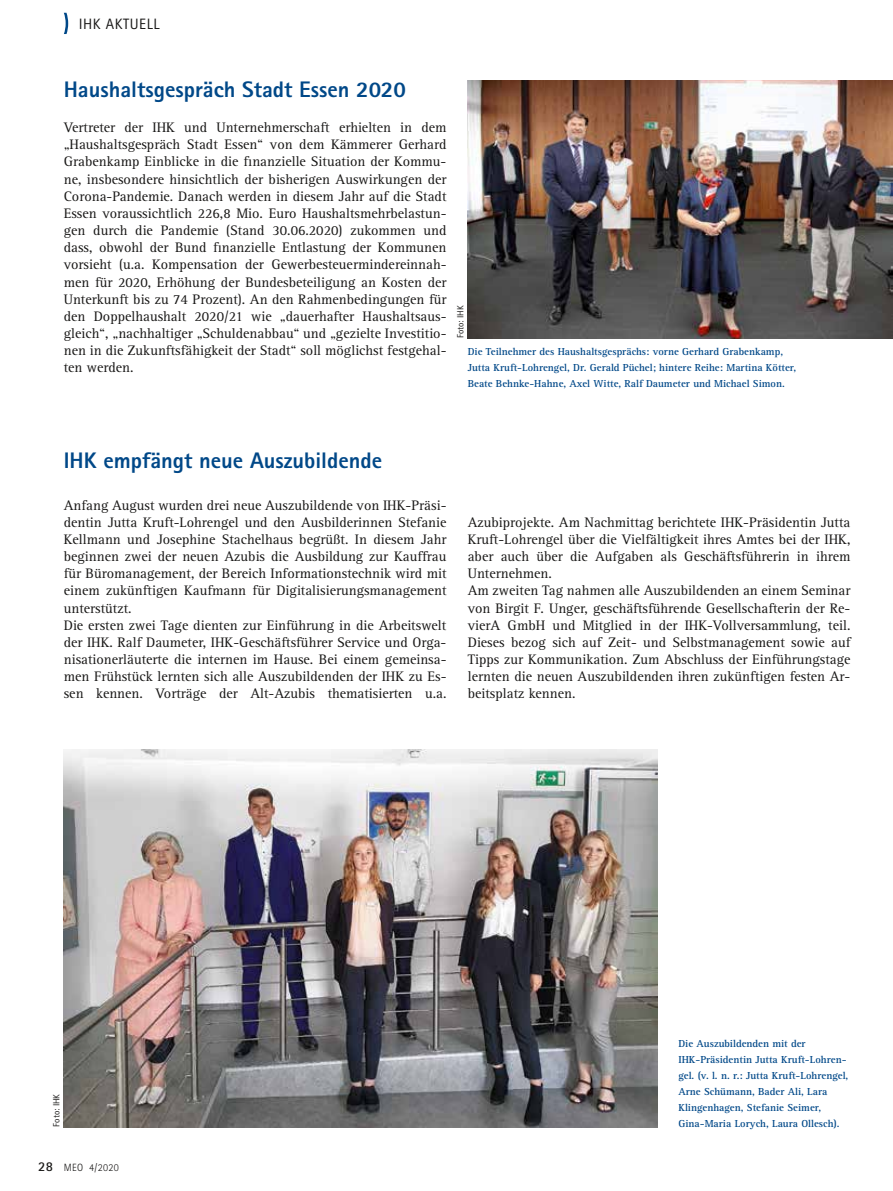
<style>
.page{position:relative;width:893px;height:1191px;background:#fff}
.page>*{position:absolute;margin:0;border:0;box-sizing:border-box;transform-origin:0 0}
.t1{font:800 22.5px "Rotis Sans Serif Pro";color:#004888}
.t2{font:15px "Rotis Sans Serif Pro";letter-spacing:.04em;color:#181716}
.t3{font:14.25px/17.1px "Rotis Serif Pro";color:#181716}
.t4{font:700 10.5px/15.9px "Rotis Serif Pro";color:#004888}
.t5{font:300 10.5px "Rotis Sans Serif Pro";letter-spacing:.035em;color:#181716}
.t6{font:9px "Rotis Sans Serif Pro";color:#181716}
.s1{font-weight:700;font-size:13.5px}
</style>
<div class="page">
<svg style="left:64px;top:13px;width:4px;height:21px"></svg>
<img style="left:468px;top:81px;width:425px;height:257px">
<img style="left:64px;top:750px;width:593px;height:377px">
<p class="t2" style="left:79px;top:15px;width:82px">IHK AKTUELL</p>
<h1 class="t1" style="left:64px;top:75px;width:344px">Haushaltsgespräch Stadt Essen 2020</h1>
<p class="t3" style="left:64px;top:119px;width:384px;text-align:justify">Vertreter der IHK und Unternehmerschaft erhielten in dem „Haushaltsgespräch Stadt Essen“ von dem Kämmerer Gerhard Grabenkamp Einblicke in die finanzielle Situation der Kommu&shy;ne, insbesondere hinsichtlich der bisherigen Auswirkungen der Corona-Pandemie. Danach werden in diesem Jahr auf die Stadt Essen voraussichtlich 226,8 Mio. Euro Haushaltsmehrbelastun&shy;gen durch die Pandemie (Stand 30.06.2020) zukommen und dass, obwohl der Bund finanzielle Entlastung der Kommunen vorsieht (u.a. Kompensation der Gewerbesteuermindereinnah&shy;men für 2020, Erhöhung der Bundesbeteiligung an Kosten der Unterkunft bis zu 74 Prozent). An den Rahmenbedingungen für den Doppelhaushalt 2020/21 wie „dauerhafter Haushaltsaus&shy;gleich“, „nachhaltiger „Schuldenabbau“ und „gezielte Investitio&shy;nen in die Zukunftsfähigkeit der Stadt“ soll möglichst festgehal&shy;ten werden.</p>
<p class="t6" style="left:455px;top:338px;width:34px;rotate:-90deg">Foto: IHK</p>
<p class="t4" style="left:468px;top:344px;width:330px">Die Teilnehmer des Haushaltsgesprächs: vorne Gerhard Grabenkamp,<br>Jutta Kruft-Lohrengel, Dr. Gerald Püchel; hintere Reihe: Martina Kötter,<br>Beate Behnke-Hahne, Axel Witte, Ralf Daumeter und Michael Simon.</p>
<h1 class="t1" style="left:64px;top:446px;width:320px">IHK empfängt neue Auszubildende</h1>
<p class="t3" style="left:64px;top:496px;width:384px">Anfang August wurden drei neue Auszubildende von IHK-Präsi&shy;dentin Jutta Kruft-Lohrengel und den Ausbilderinnen Stefanie Kellmann und Josephine Stachelhaus begrüßt. In diesem Jahr beginnen zwei der neuen Azubis die Ausbildung zur Kauffrau für Büromanagement, der Bereich Informationstechnik wird mit einem zukünftigen Kaufmann für Digitalisierungsmanagement unterstützt.<br>Die ersten zwei Tage dienten zur Einführung in die Arbeitswelt der IHK. Ralf Daumeter, IHK-Geschäftsführer Service und Orga&shy;nisationerläuterte die internen im Hause. Bei einem gemeinsa&shy;men Frühstück lernten sich alle Auszubildenden der IHK zu Es&shy;sen kennen. Vorträge der Alt-Azubis thematisierten u.a.</p>
<p class="t3" style="left:468px;top:513px;width:384px">Azubiprojekte. Am Nachmittag berichtete IHK-Präsidentin Jutta Kruft-Lohrengel über die Vielfältigkeit ihres Amtes bei der IHK, aber auch über die Aufgaben als Geschäftsführerin in ihrem Unternehmen.<br>Am zweiten Tag nahmen alle Auszubildenden an einem Seminar von Birgit F. Unger, geschäftsführende Gesellschafterin der Re&shy;vierA GmbH und Mitglied in der IHK-Vollversammlung, teil.<br>Dieses bezog sich auf Zeit- und Selbstmanagement sowie auf Tipps zur Kommunikation. Zum Abschluss der Einführungstage lernten die neuen Auszubildenden ihren zukünftigen festen Ar&shy;beitsplatz kennen.</p>
<p class="t6" style="left:51px;top:1126px;width:34px;rotate:-90deg">Foto: IHK</p>
<p class="t5" style="left:38px;top:1161px;width:82px"><span class="s1">28</span> MEO 4/2020</p>
<p class="t4" style="left:678px;top:1036px;width:171px">Die Auszubildenden mit der IHK-Präsidentin Jutta Kruft-Lohren&shy;gel. (v. l. n. r.: Jutta Kruft-Lohrengel, Arne Schümann, Bader Ali, Lara Klingenhagen, Stefanie Seimer, Gina-Maria Lorych, Laura Ollesch).</p>
</div>
